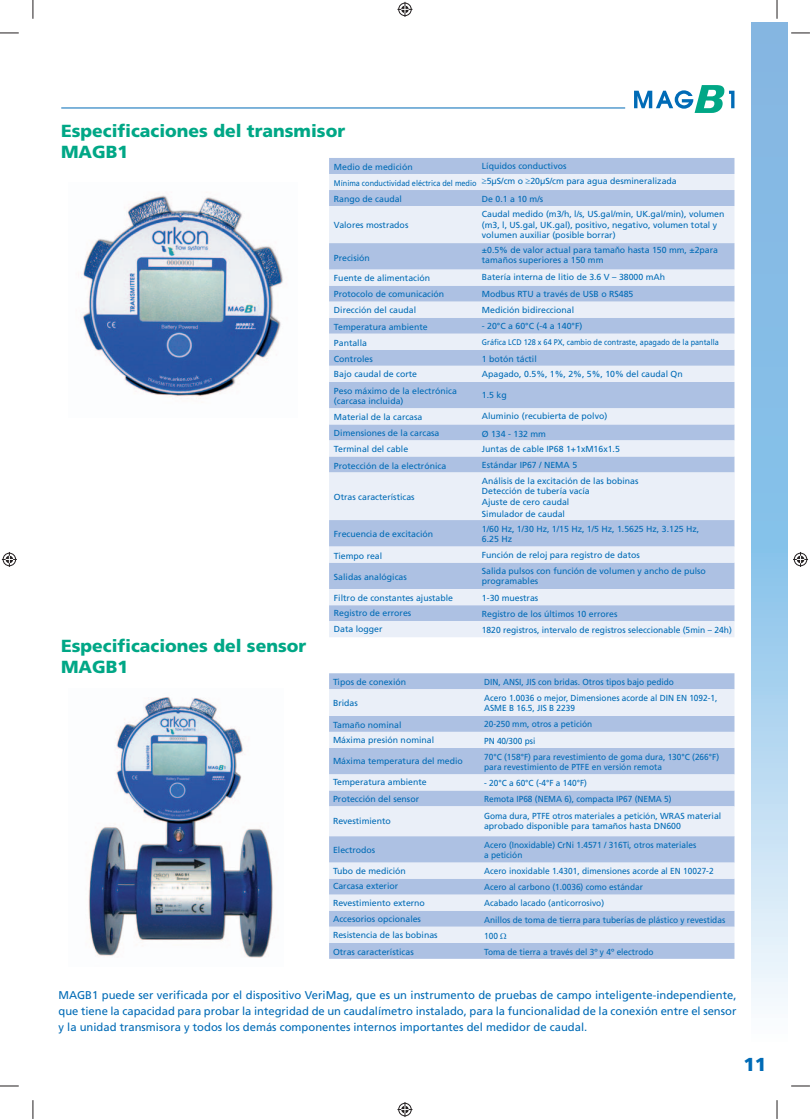
<style>
.page{position:relative;width:810px;height:1119px;background:#fff}
.page>*{position:absolute;margin:0;border:0;box-sizing:border-box;transform-origin:0 0}
.t1{font:900 18.75px "Frutiger CE";color:#006bb6}
.t2{font:900 17.5px/21px "Frutiger CE";color:#00a786}
.t3{font:11.25px/16.2px "Frutiger";color:#006bb6;text-align:justify}
.t4{font:8.75px/16.2px "Frutiger";color:#006bb6}
.t5{font:8.75px/16.2px "Frutiger";color:#006bb6;scale:.95 1}
.t6{font:8.12px "Frutiger";color:#006bb6;scale:.9 1}
.s1{font-family:"Arial"}
</style>
<div class="page">
<svg style="left:752px;top:22px;width:36px;height:984px;background:#9fcaeb"></svg>
<div style="left:329px;top:158px;width:405px;height:16px;background:#adc1e3"></div>
<svg style="left:329px;top:174px;width:406px;height:463px;background:#cdd9ee"></svg>
<div style="left:329px;top:673px;width:405px;height:285px;background:#adc1e3"></div>
<svg style="left:329px;top:689px;width:405px;height:253px;background:#cedaee"></svg>
<svg style="left:634px;top:85px;width:100px;height:28px"></svg>
<hr style="left:61px;top:108px;width:564px;height:1px;background:#006bb6">
<img style="left:81px;top:195px;width:202px;height:202px">
<img style="left:88px;top:697px;width:185px;height:261px">
<svg style="left:0;top:32px;width:19px;height:2px"></svg>
<svg style="left:791px;top:32px;width:19px;height:2px"></svg>
<svg style="left:0;top:1085px;width:19px;height:1px"></svg>
<svg style="left:791px;top:1085px;width:19px;height:1px"></svg>
<svg style="left:32px;top:0;width:2px;height:19px"></svg>
<svg style="left:32px;top:1100px;width:2px;height:18px"></svg>
<svg style="left:776px;top:0;width:2px;height:19px"></svg>
<svg style="left:776px;top:1100px;width:2px;height:18px"></svg>
<svg style="left:397px;top:2px;width:15px;height:15px"></svg>
<svg style="left:397px;top:1102px;width:15px;height:14px"></svg>
<svg style="left:2px;top:552px;width:15px;height:15px"></svg>
<svg style="left:793px;top:552px;width:15px;height:15px"></svg>
<svg style="left:482px;top:178px;width:4px;height:6px"></svg>
<svg style="left:526px;top:178px;width:4px;height:6px"></svg>
<svg style="left:501px;top:932px;width:5px;height:6px"></svg>
<h2 class="t2" style="left:61px;top:121px;width:286px">Especificaciones del transmisor<br>MAGB1</h2>
<h2 class="t2" style="left:61px;top:636px;width:247px">Especificaciones del sensor<br>MAGB1</h2>
<p class="t4" style="left:487px;top:159px;width:192px;line-height:15px;text-indent:-5px">Líquidos conductivos<br>5µS/cm o 20µS/cm para agua desmineralizada</p>
<p class="t4" style="left:482px;top:192px;width:244px;line-height:15px">De 0.1 a 10 m/s<br>Caudal medido (m3/h, l/s, US.gal/min, UK.gal/min), volumen</p>
<p class="t4" style="left:482px;top:220px;width:237px;line-height:10px">(m3, l, US.gal, UK.gal), positivo, negativo, volumen total y volumen auxiliar (posible borrar)</p>
<p class="t4" style="left:482px;top:245px;width:238px;line-height:10px">±0.5% de valor actual para tama<span class="s1">ň</span>o hasta 150 mm, ±2para tamaños superiores a 150 mm</p>
<p class="t4" style="left:482px;top:270px;width:185px">Batería interna de litio de 3.6 V – 38000 mAh<br>Modbus RTU a través de USB o RS485<br>Medición bidireccional</p>
<p class="t4" style="left:482px;top:318px;width:102px">- 20°C a 60°C (-4 a 140°F)</p>
<p class="t6" style="left:482px;top:339px;width:265px">Gráfica LCD 128 x 64 PX, cambio de contraste, apagado de la pantalla</p>
<p class="t4" style="left:482px;top:352px;width:202px;line-height:15px">1 botón táctil<br>Apagado, 0.5%, 1%, 2%, 5%, 10% del caudal Qn</p>
<p class="t4" style="left:482px;top:387px;width:26px">1.5 kg</p>
<p class="t4" style="left:482px;top:408px;width:127px;line-height:17.5px">Aluminio (recubierta de polvo)<br>Ø 134 - 132 mm</p>
<p class="t4" style="left:482px;top:441px;width:158px">Juntas de cable IP68 1+1xM16x1.5<br>Estándar IP67 / NEMA 5<br>Análisis de la excitación de las bobinas</p>
<p class="t4" style="left:482px;top:486px;width:109px;line-height:11.2px">Detección de tubería vacía<br>Ajuste de cero caudal<br>Simulador de caudal</p>
<p class="t4" style="left:482px;top:524px;width:219px;line-height:10px">1/60 Hz, 1/30 Hz, 1/15 Hz, 1/5 Hz, 1.5625 Hz, 3.125 Hz,<br>6.25 Hz</p>
<p class="t4" style="left:482px;top:547px;width:226px">Función de reloj para registro de datos<br>Salida pulsos con función de volumen y ancho de pulso</p>
<p class="t4" style="left:482px;top:573px;width:251px">programables<br>1-30 muestras<br>Registro de los últimos 10 errores<br>1820 registros, intervalo de registros seleccionable (5min – 24h)</p>
<p class="t4" style="left:334px;top:159px;width:80px">Medio de medición</p>
<p class="t6" style="left:334px;top:180px;width:160px">Mínima conductividad eléctrica del medio</p>
<p class="t4" style="left:334px;top:192px;width:70px">Rango de caudal</p>
<p class="t4" style="left:334px;top:218px;width:76px">Valores mostrados</p>
<p class="t4" style="left:334px;top:250px;width:37px">Precisión</p>
<p class="t4" style="left:334px;top:270px;width:112px">Fuente de alimentación<br>Protocolo de comunicación<br>Dirección del caudal<br>Temperatura ambiente<br>Pantalla<br>Controles</p>
<p class="t4" style="left:334px;top:367px;width:125px">Bajo caudal de corte<br>Peso máximo de la electrónica</p>
<p class="t4" style="left:334px;top:393px;width:114px">(carcasa incluida)<br>Material de la carcasa<br>Dimensiones de la carcasa<br>Terminal del cable<br>Protección de la electrónica</p>
<p class="t4" style="left:334px;top:489px;width:82px">Otras características</p>
<p class="t4" style="left:334px;top:527px;width:101px">Frecuencia de excitación</p>
<p class="t4" style="left:334px;top:548px;width:50px">Tiempo real</p>
<p class="t4" style="left:334px;top:569px;width:74px">Salidas analógicas</p>
<p class="t4" style="left:334px;top:591px;width:121px;line-height:15px">Filtro de constantes ajustable<br>Registro de errores</p>
<p class="t4" style="left:334px;top:622px;width:50px">Data logger</p>
<p class="t5" style="left:484px;top:674px;width:247px">DIN, ANSI, JIS con bridas. Otros tipos bajo pedido<br>Acero 1.0036 o mejor, Dimensiones acorde al DIN EN 1092-1,</p>
<p class="t5" style="left:484px;top:700px;width:249px">ASME B 16.5, JIS B 2239<br>20-250 mm, otros a petición<br>PN 40/300 psi<br>70°C (158°F) para revestimiento de goma dura, 130°C (266°F)</p>
<p class="t5" style="left:484px;top:759px;width:189px">para revestimiento de PTFE en versión remota</p>
<p class="t5" style="left:484px;top:775px;width:251px">- 20°C a 60°C (-4°F a 140°F)<br>Remota IP68 (NEMA 6), compacta IP67 (NEMA 5)<br>Goma dura, PTFE otros materiales a petición, WRAS material</p>
<p class="t4" style="left:484px;top:816px;width:214px;line-height:18.8px">aprobado disponible para tamaños hasta DN600<br>Acero (Inoxidable) CrNi 1.4571 / 316Ti, otros materiales</p>
<p class="t5" style="left:484px;top:846px;width:255px">a petición<br>Acero inoxidable 1.4301, dimensiones acorde al EN 10027-2<br>Acero al carbono (1.0036) como estándar<br>Acabado lacado (anticorrosivo)<br>Anillos de toma de tierra para tuberías de plástico y revestidas 100<br>Toma de tierra a través del 3º y 4º electrodo</p>
<p class="t3" style="left:58px;top:987px;width:680px">MAGB1 puede ser verificada por el dispositivo VeriMag, que es un instrumento de pruebas de campo inteligente-independiente, que tiene la capacidad para probar la integridad de un caudalímetro instalado, para la funcionalidad de la conexión entre el sensor y la unidad transmisora y todos los demás componentes internos importantes del medidor de caudal.</p>
<p class="t4" style="left:333px;top:674px;width:75px">Tipos de conexión</p>
<p class="t4" style="left:333px;top:696px;width:26px">Bridas</p>
<p class="t4" style="left:333px;top:717px;width:103px;line-height:15px">Tamaño nominal<br>Máxima presión nominal</p>
<p class="t4" style="left:333px;top:753px;width:131px">Máxima temperatura del medio</p>
<p class="t4" style="left:333px;top:774px;width:95px">Temperatura ambiente<br>Protección del sensor</p>
<p class="t4" style="left:333px;top:813px;width:59px">Revestimiento</p>
<p class="t4" style="left:333px;top:842px;width:44px">Electrodos</p>
<p class="t4" style="left:333px;top:863px;width:74px;line-height:15.4px">Tubo de medición<br>Carcasa exterior</p>
<p class="t4" style="left:333px;top:895px;width:106px">Revestimiento externo<br>Accesorios opcionales<br>Resistencia de las bobinas<br>Otras características</p>
<h1 class="t1" style="left:743px;top:1055px;width:24px">11</h1>
</div>
